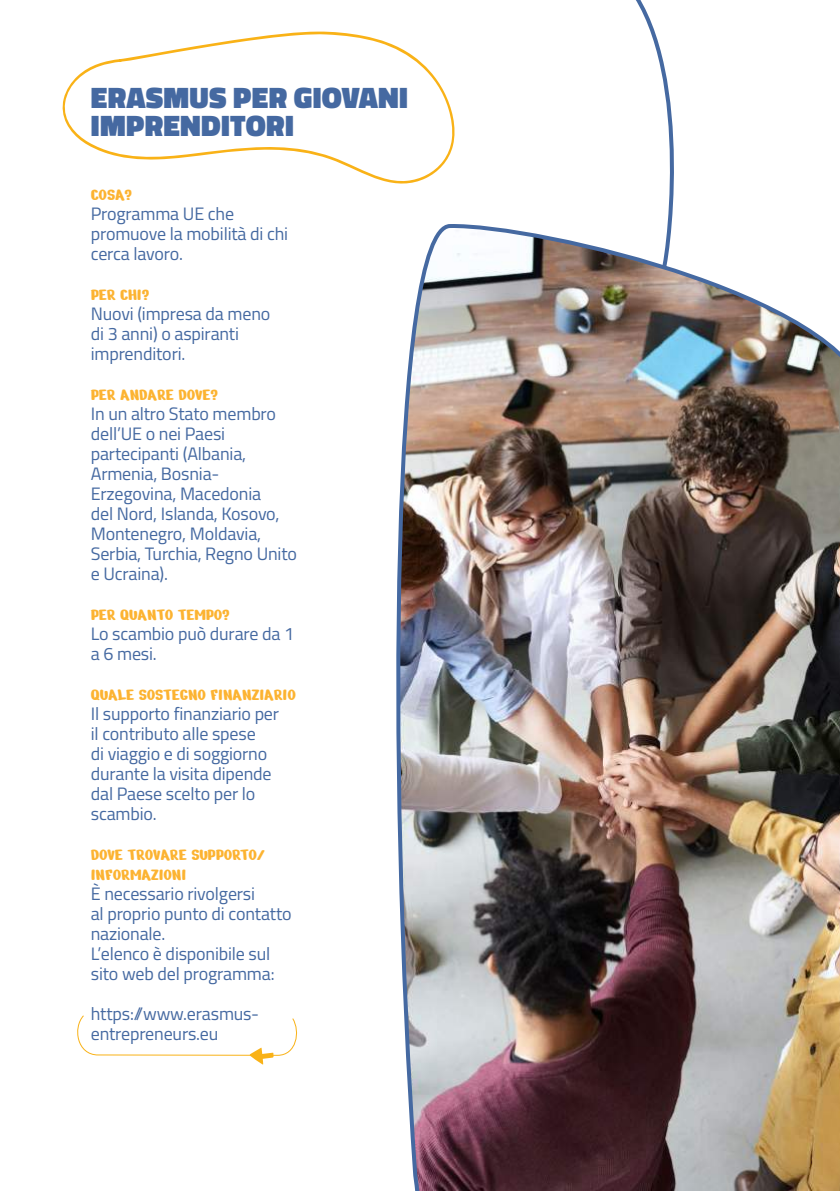
<style>
.page{position:relative;width:840px;height:1191px;background:#fff}
.page>*{position:absolute;margin:0;border:0;box-sizing:border-box;transform-origin:0 0}
.t1{font:900 30px/28px "Titillium Web";letter-spacing:.01em;color:#4569a1}
.t2{font:18px/20px "Titillium";letter-spacing:-.01em;color:#4569a1}
.t3{font:18px/20px "Nerko One";letter-spacing:-.01em;color:#fcb331}
</style>
<div class="page">
<svg style="left:636px;top:0;width:38px;height:223px"></svg>
<img style="left:396px;top:223px;width:443px;height:968px">
<svg style="left:62px;top:32px;width:393px;height:152px"></svg>
<svg style="left:77px;top:1015px;width:220px;height:49px"></svg>
<h1 class="t1" style="left:91px;top:83px;width:318px">ERASMUS PER GIOVANI<br>IMPRENDITORI</h1>
<p class="t3" style="left:91px;top:184px;width:43px">COSA?</p>
<p class="t2" style="left:91px;top:202px;width:199px">Programma UE che promuove la mobilità di chi cerca lavoro.</p>
<p class="t3" style="left:91px;top:284px;width:60px">PER CHI?</p>
<p class="t2" style="left:91px;top:302px;width:181px">Nuovi (impresa da meno di 3 anni) o aspiranti imprenditori.</p>
<p class="t3" style="left:91px;top:384px;width:129px">PER ANDARE DOVE?</p>
<p class="t2" style="left:91px;top:402px;width:207px">In un altro Stato membro dell’UE o nei Paesi partecipanti (Albania,<br>Armenia, Bosnia-<br>Erzegovina, Macedonia<br>del Nord, Islanda, Kosovo,<br>Montenegro, Moldavia,<br>Serbia, Turchia, Regno Unito e Ucraina).</p>
<p class="t3" style="left:91px;top:604px;width:140px">PER QUANTO TEMPO?</p>
<p class="t2" style="left:91px;top:622px;width:205px">Lo scambio può durare da 1 a 6 mesi.</p>
<p class="t3" style="left:91px;top:684px;width:206px">QUALE SOSTEGNO FINANZIARIO</p>
<p class="t2" style="left:91px;top:702px;width:190px">Il supporto finanziario per il contributo alle spese<br>di viaggio e di soggiorno durante la visita dipende dal Paese scelto per lo scambio.</p>
<p class="t3" style="left:91px;top:844px;width:175px">DOVE TROVARE SUPPORTO/<br>INFORMAZIONI</p>
<p class="t2" style="left:91px;top:882px;width:202px">È necessario rivolgersi<br>al proprio punto di contatto nazionale.<br>L’elenco è disponibile sul sito web del programma:</p>
<p class="t2" style="left:91px;top:1002px;width:170px">https://www.erasmus&shy;entrepreneurs.eu</p>
</div>
